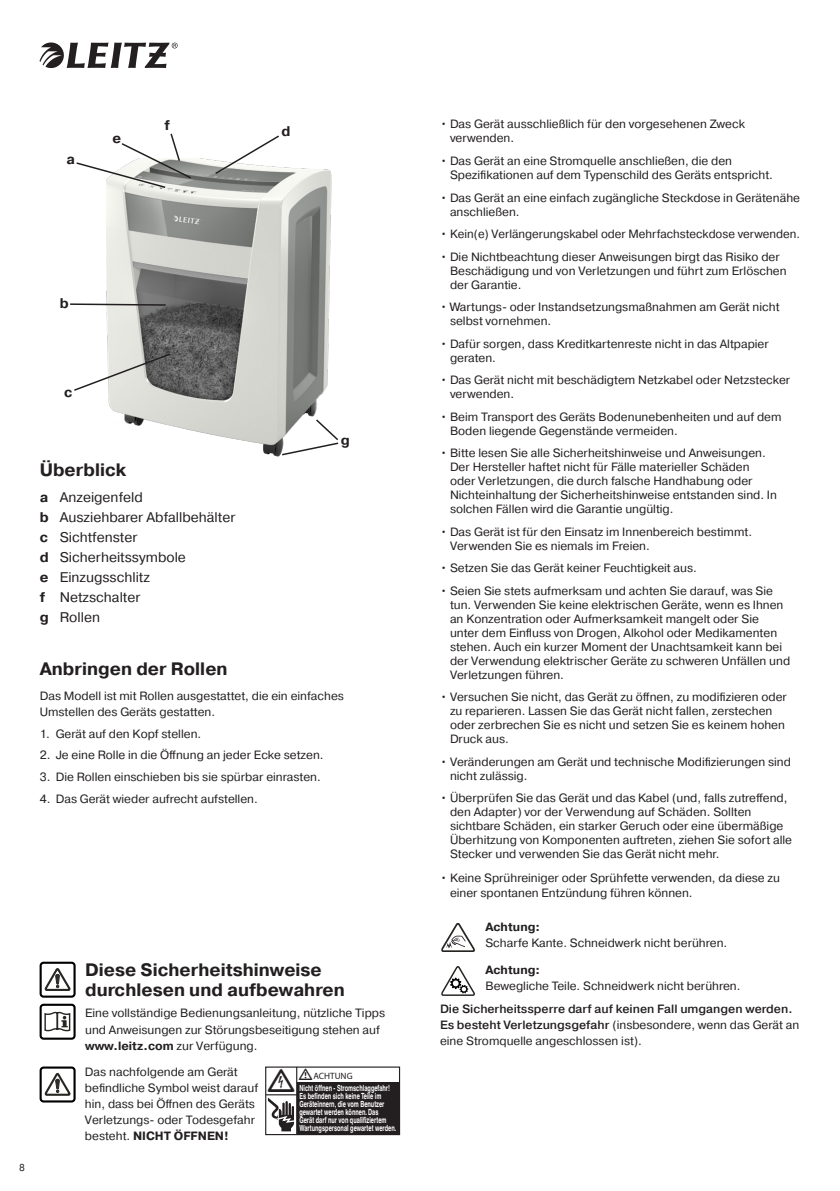
<style>
.page{position:relative;width:840px;height:1191px;background:#fff}
.page>*{position:absolute;margin:0;border:0;box-sizing:border-box;transform-origin:0 0}
.t1{font:700 18px/20px "Pragmatica";color:#231f20}
.t2{font:14px/20px "Pragmatica";color:#231f20}
.t3{font:700 14px "Pragmatica";color:#231f20}
.t4{font:12px/14px "Pragmatica";color:#231f20}
.t5{font:500 12px/16px "Pragmatica";color:#231f20}
.t6{font:10px "Pragmatica";color:#231f20}
.t7{font:9.2px "Myriad Pro";color:#231f20}
.t8{font:700 8.4px/8px "Helvetica Linotype";color:#fff;scale:.66 1}
.s1{font-weight:700}
.s2{font-weight:400}
</style>
<div class="page">
<svg style="left:40px;top:42px;width:137px;height:26px"></svg>
<div style="left:40px;top:961px;width:36px;height:36px;border:2px solid #000;border-radius:3px"></div>
<svg style="left:44px;top:968px;width:26px;height:23px"></svg>
<svg style="left:44px;top:1011px;width:27px;height:21px"></svg>
<div style="left:40px;top:1003px;width:36px;height:36px;border:2px solid #000;border-radius:3px"></div>
<div style="left:40px;top:1066px;width:36px;height:36px;border:2px solid #000;border-radius:3px"></div>
<svg style="left:44px;top:1073px;width:26px;height:23px"></svg>
<div style="left:297px;top:1082px;width:102px;height:52px;background:#231f20"></div>
<div style="left:265px;top:1066px;width:135px;height:69px;border:1px solid #231f20"></div>
<hr style="left:296px;top:1067px;width:1px;height:67px;background:#231f20">
<hr style="left:265px;top:1094px;width:32px;height:1px;background:#231f20">
<hr style="left:296px;top:1082px;width:103px;height:1px;background:#231f20">
<svg style="left:441px;top:923px;width:33px;height:29px"></svg>
<svg style="left:441px;top:966px;width:33px;height:30px"></svg>
<img style="left:106px;top:159px;width:226px;height:298px">
<svg style="left:213px;top:135px;width:67px;height:40px"></svg>
<svg style="left:74px;top:352px;width:98px;height:40px"></svg>
<svg style="left:70px;top:303px;width:97px;height:3px"></svg>
<svg style="left:76px;top:133px;width:116px;height:56px"></svg>
<svg style="left:280px;top:418px;width:59px;height:38px"></svg>
<svg style="left:268px;top:1069px;width:30px;height:62px"></svg>
<p class="t3" style="left:66px;top:150px;width:10px">a</p>
<p class="t3" style="left:113px;top:129px;width:10px">e</p>
<p class="t3" style="left:164px;top:116px;width:7px">f</p>
<p class="t3" style="left:60px;top:294px;width:10px">b</p>
<p class="t3" style="left:64px;top:383px;width:10px">c</p>
<p class="t3" style="left:281px;top:122px;width:10px">d</p>
<p class="t3" style="left:341px;top:431px;width:11px">g</p>
<p class="t1" style="left:40px;top:460px;width:88px">Überblick</p>
<p class="t2" style="left:40px;top:487px;width:104px"><span class="s1">a</span> Anzeigenfeld</p>
<p class="t2" style="left:40px;top:507px;width:197px"><span class="s1">b</span> Ausziehbarer Abfallbehälter</p>
<p class="t2" style="left:40px;top:527px;width:99px"><span class="s1">c</span> Sichtfenster</p>
<p class="t2" style="left:40px;top:547px;width:148px"><span class="s1">d</span> Sicherheitssymbole</p>
<p class="t2" style="left:40px;top:567px;width:112px"><span class="s1">e</span> Einzugsschlitz</p>
<p class="t2" style="left:40px;top:587px;width:102px"><span class="s1">f</span> Netzschalter <span class="s1">g</span> Rollen</p>
<p class="t1" style="left:40px;top:659px;width:189px">Anbringen der Rollen</p>
<p class="t4" style="left:40px;top:688px;width:305px;line-height:16px">Das Modell ist mit Rollen ausgestattet, die ein einfaches<br>Umstellen des Geräts gestatten.</p>
<p class="t4" style="left:40px;top:726px;width:163px">1. Gerät auf den Kopf stellen.</p>
<p class="t4" style="left:40px;top:748px;width:285px">2. Je eine Rolle in die Öffnung an jeder Ecke setzen.</p>
<p class="t4" style="left:40px;top:770px;width:282px">3. Die Rollen einschieben bis sie spürbar einrasten.</p>
<p class="t4" style="left:40px;top:791px;width:219px">4. Das Gerät wieder aufrecht aufstellen.</p>
<p class="t6" style="left:19px;top:1161px;width:7px">8</p>
<p class="t1" style="left:85px;top:959px;width:261px">Diese Sicherheitshinweise durchlesen und aufbewahren</p>
<p class="t4" style="left:85px;top:1005px;width:301px;line-height:16px">Eine vollständige Bedienungsanleitung, nützliche Tipps und Anweisungen zur Störungsbeseitigung stehen auf <span class="s1">www.leitz.com</span> zur Verfügung.</p>
<p class="t4" style="left:85px;top:1064px;width:175px;line-height:16px">Das nachfolgende am Gerät befindliche Symbol weist darauf hin, dass bei Öffnen des Geräts<br>Verletzungs- oder Todesgefahr besteht. <span class="s1">NICHT ÖFFNEN!</span></p>
<p class="t7" style="left:313px;top:1069px;width:41px">ACHTUNG</p>
<p class="t8" style="left:299px;top:1084px;width:148px">Nicht öffnen - Stromschlaggefahr!<br>Es befinden sich keine Teile im<br>Geräteinnern, die vom Benutzer gewartet werden können. Das<br>Gerät darf nur von qualifiziertem<br>Wartungspersonal gewartet werden.</p>
<p class="t4" style="left:450px;top:118px;width:296px;text-indent:-10px">• Das Gerät ausschließlich für den vorgesehenen Zweck verwenden.</p>
<p class="t4" style="left:450px;top:154px;width:324px;text-indent:-10px">• Das Gerät an eine Stromquelle anschließen, die den<br>Spezifikationen auf dem Typenschild des Geräts entspricht.</p>
<p class="t4" style="left:450px;top:191px;width:351px;text-indent:-10px">• Das Gerät an eine einfach zugängliche Steckdose in Gerätenähe anschließen.</p>
<p class="t4" style="left:440px;top:227px;width:361px">• Kein(e) Verlängerungskabel oder Mehrfachsteckdose verwenden.</p>
<p class="t4" style="left:450px;top:250px;width:338px;text-indent:-10px">• Die Nichtbeachtung dieser Anweisungen birgt das Risiko der<br>Beschädigung und von Verletzungen und führt zum Erlöschen der Garantie.</p>
<p class="t4" style="left:450px;top:300px;width:331px;text-indent:-10px">• Wartungs- oder Instandsetzungsmaßnahmen am Gerät nicht selbst vornehmen.</p>
<p class="t4" style="left:450px;top:337px;width:320px;text-indent:-10px">• Dafür sorgen, dass Kreditkartenreste nicht in das Altpapier geraten.</p>
<p class="t4" style="left:450px;top:373px;width:341px;text-indent:-10px">• Das Gerät nicht mit beschädigtem Netzkabel oder Netzstecker verwenden.</p>
<p class="t4" style="left:450px;top:410px;width:333px;text-indent:-10px">• Beim Transport des Geräts Bodenunebenheiten und auf dem<br>Boden liegende Gegenstände vermeiden.</p>
<p class="t4" style="left:450px;top:446px;width:328px;text-indent:-10px">• Bitte lesen Sie alle Sicherheitshinweise und Anweisungen.<br>Der Hersteller haftet nicht fü r Fälle materieller Schäden oder Verletzungen, die durch falsche Handhabung oder Nichteinhaltung der Sicherheitshinweise entstanden sind. In solchen Fällen wird die Garantie ungü ltig.</p>
<p class="t4" style="left:450px;top:525px;width:303px;text-indent:-10px">• Das Gerät ist fü r den Einsatz im Innenbereich bestimmt.<br>Verwenden Sie es niemals im Freien.</p>
<p class="t4" style="left:440px;top:561px;width:258px">• Setzen Sie das Gerät keiner Feuchtigkeit aus.</p>
<p class="t4" style="left:450px;top:584px;width:341px;text-indent:-10px">• Seien Sie stets aufmerksam und achten Sie darauf, was Sie tun. Verwenden Sie keine elektrischen Geräte, wenn es Ihnen an Konzentration oder Aufmerksamkeit mangelt oder Sie unter dem Einfluss von Drogen, Alkohol oder Medikamenten stehen. Auch ein kurzer Moment der Unachtsamkeit kann bei der Verwendung elektrischer Geräte zu schweren Unfällen und Verletzungen führen.</p>
<p class="t4" style="left:450px;top:690px;width:338px;text-indent:-10px">• Versuchen Sie nicht, das Gerät zu öffnen, zu modifizieren oder zu reparieren. Lassen Sie das Gerät nicht fallen, zerstechen oder zerbrechen Sie es nicht und setzen Sie es keinem hohen Druck aus.</p>
<p class="t4" style="left:450px;top:755px;width:342px;text-indent:-10px">• Veränderungen am Gerät und technische Modifizierungen sind nicht zulässig.</p>
<p class="t4" style="left:450px;top:791px;width:343px;text-indent:-10px">• Überprüfen Sie das Gerät und das Kabel (und, falls zutreffend, den Adapter) vor der Verwendung auf Schäden. Sollten sichtbare Schäden, ein starker Geruch oder eine ü bermäßige Überhitzung von Komponenten auftreten, ziehen Sie sofort alle Stecker und verwenden Sie das Gerät nicht mehr.</p>
<p class="t4" style="left:450px;top:870px;width:331px;line-height:15px;text-indent:-10px">• Keine Sprühreiniger oder Sprühfette verwenden, da diese zu einer spontanen Entzündung führen können.</p>
<p class="t4" style="left:485px;top:919px;width:243px;line-height:16px"><span class="s1">Achtung:<br></span>Scharfe Kante. Schneidwerk nicht berühren.</p>
<p class="t4" style="left:485px;top:962px;width:256px;line-height:16px"><span class="s1">Achtung:<br></span>Bewegliche Teile. Schneidwerk nicht berühren.</p>
<p class="t5" style="left:440px;top:1001px;width:360px">Die Sicherheitssperre darf auf keinen Fall umgangen werden.<br>Es besteht Verletzungsgefahr <span class="s2">(insbesondere, wenn das Gerät an eine Stromquelle angeschlossen ist).</span></p>
</div>
